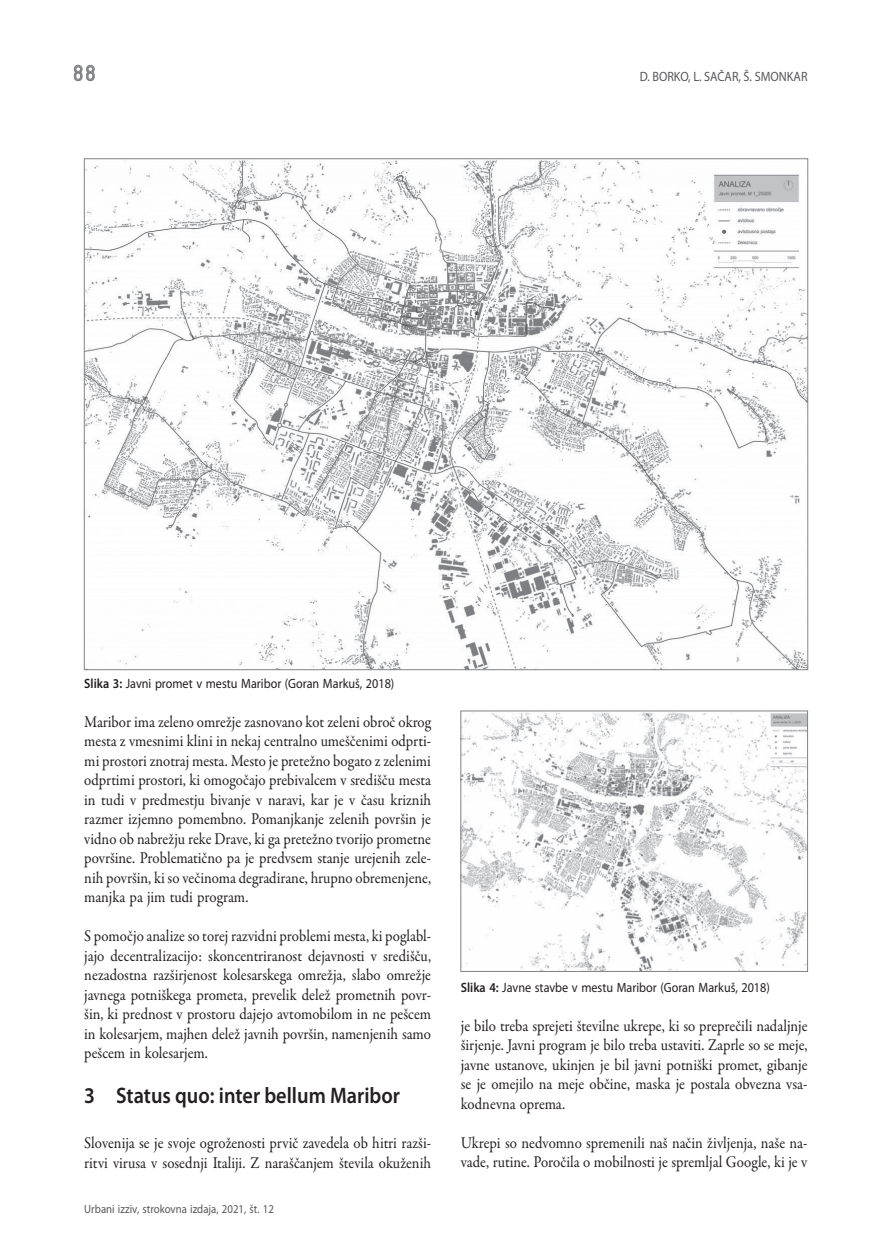
<style>
.page{position:relative;width:894px;height:1260px;background:#fff}
.page>*{position:absolute;margin:0;border:0;box-sizing:border-box;transform-origin:0 0}
.t1{font:24px "ISOCTEUR";color:#808285}
.t2{font:600 22.5px "Myriad Pro";color:#231f20;scale:.9 1}
.t3{font:16.5px/19.5px "Garamond Premr Pro";color:#231f20;text-align:justify;scale:.9 1}
.t4{font:13.5px "Myriad Pro";color:#231f20;scale:.9 1}
.t5{font:13.5px "Myriad Pro";color:#57585a;scale:.9 1}
.t6{font:12px "Myriad Pro";color:#57585a;scale:.9 1}
.s1{font-weight:600}
</style>
<div class="page">
<svg style="left:74px;top:64px;width:21px;height:17px"></svg>
<img style="left:86px;top:160px;width:720px;height:508px">
<img style="left:462px;top:712px;width:343px;height:258px">
<div style="left:460px;top:710px;width:347px;height:262px;border:1px solid #808285"></div>
<h1 class="t1" style="left:70px;top:57px;width:31px">88</h1>
<p class="t5" style="left:639px;top:69px;width:188px">D. BORKO, L. SAČAR, Š. SMONKAR</p>
<p class="t4" style="left:84px;top:676px;width:346px"><span class="s1">Slika 3:</span> Javni promet v mestu Maribor (Goran Markuš, 2018)</p>
<p class="t3" style="left:84px;top:712px;width:387px">Maribor ima zeleno omrežje zasnovano kot zeleni obroč okrog mesta z vmesnimi klini in nekaj centralno umeščenimi odprti&shy;mi prostori znotraj mesta. Mesto je pretežno bogato z zelenimi odprtimi prostori, ki omogočajo prebivalcem v središču mesta in tudi v predmestju bivanje v naravi, kar je v času kriznih razmer izjemno pomembno. Pomanjkanje zelenih površin je vidno ob nabrežju reke Drave, ki ga pretežno tvorijo prometne površine. Problematično pa je predvsem stanje urejenih zele&shy;nih površin, ki so večinoma degradirane, hrupno obremenjene, manjka pa jim tudi program.</p>
<p class="t3" style="left:84px;top:926px;width:387px">S pomočjo analize so torej razvidni problemi mesta, ki poglabl&shy;jajo decentralizacijo: skoncentriranost dejavnosti v središču, nezadostna razširjenost kolesarskega omrežja, slabo omrežje javnega potniškega prometa, prevelik delež prometnih povr&shy;šin, ki prednost v prostoru dajejo avtomobilom in ne pešcem in kolesarjem, majhen delež javnih površin, namenjenih samo pešcem in kolesarjem.</p>
<h2 class="t2" style="left:84px;top:1081px;width:352px">3 Status quo: inter bellum Maribor</h2>
<p class="t3" style="left:84px;top:1133px;width:387px">Slovenija se je svoje ogroženosti prvič zavedela ob hitri razši&shy;ritvi virusa v sosednji Italiji. Z naraščanjem števila okuženih</p>
<p class="t6" style="left:84px;top:1202px;width:212px">Urbani izziv, strokovna izdaja, 2021, št. 12</p>
<p class="t4" style="left:461px;top:980px;width:345px"><span class="s1">Slika 4:</span> Javne stavbe v mestu Maribor (Goran Markuš, 2018)</p>
<p class="t3" style="left:461px;top:1016px;width:387px">je bilo treba sprejeti številne ukrepe, ki so preprečili nadaljnje širjenje. Javni program je bilo treba ustaviti. Zaprle so se meje, javne ustanove, ukinjen je bil javni potniški promet, gibanje se je omejilo na meje občine, maska je postala obvezna vsa&shy;kodnevna oprema.</p>
<p class="t3" style="left:461px;top:1133px;width:387px">Ukrepi so nedvomno spremenili naš način življenja, naše na&shy;vade, rutine. Poročila o mobilnosti je spremljal Google, ki je v</p>
</div>
